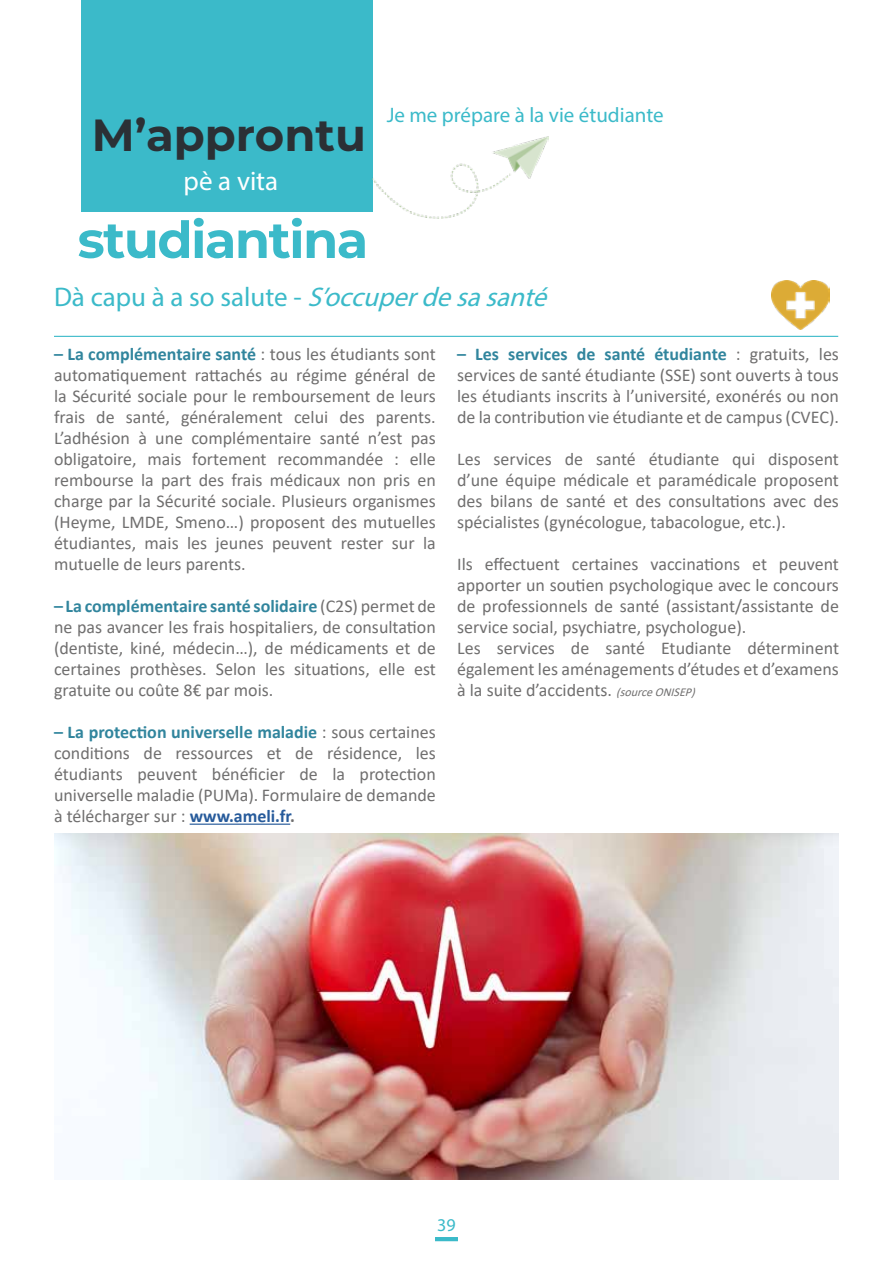
<style>
.page{position:relative;width:893px;height:1263px;background:#fff}
.page>*{position:absolute;margin:0;border:0;box-sizing:border-box;transform-origin:0 0}
.t1{font:700 51px "Montserrat";letter-spacing:-.03em;color:#3bbac9}
.t2{font:700 45px "Montserrat";color:#2b3035}
.t3{font:italic 27px "Myriad Pro";color:#3bbac9}
.t4{font:27px "Myriad Pro";color:#fff}
.t5{font:21px "Myriad Pro";color:#3bbac9}
.t6{font:18px/21px "Calibri";color:#706f6f;text-align:justify}
.t7{font:18px "Myriad Pro";color:#3bbac9}
.s1{font-style:normal}
.s2{font-weight:700;color:#31859d}
.s3{font-weight:700;color:#275b9b}
.s4{font-weight:700}
.s5{font-style:italic;font-size:12px}
</style>
<div class="page">
<hr style="left:435px;top:1237px;width:23px;height:4px;background:#3bbac9">
<hr style="left:54px;top:336px;width:784px;height:1px;background:#3bbac9">
<img style="left:772px;top:281px;width:57px;height:49px">
<hr style="left:190px;top:823px;width:100px;height:2px;background:#275b9b">
<img style="left:55px;top:833px;width:784px;height:346px">
<div style="left:81px;top:0;width:291px;height:211px;background:#3bbac9"></div>
<img style="left:372px;top:134px;width:177px;height:85px">
<h2 class="t2" style="left:92px;top:103px;width:276px">M’approntu</h2>
<h3 class="t4" style="left:184px;top:164px;width:96px">pè a vita</h3>
<h1 class="t1" style="left:78px;top:203px;width:292px">studiantina</h1>
<p class="t5" style="left:387px;top:101px;width:278px">Je me prépare à la vie étudiante</p>
<h3 class="t3" style="left:54px;top:280px;width:502px"><span class="s1">D à c a p u à a s o s a l u t e -</span> S’occuperdesasanté</h3>
<p class="t6" style="left:54px;top:343px;width:383px"><span class="s2">– La complémentaire santé</span> : tous les étudiants sont automatiquement rattachés au régime général de la Sécurité sociale pour le remboursement de leurs frais de santé, généralement celui des parents.<br>L’adhésion à une complémentaire santé n’est pas obligatoire, mais fortement recommandée : elle rembourse la part des frais médicaux non pris en charge par la Sécurité sociale. Plusieurs organismes (Heyme, LMDE, Smeno…) proposent des mutuelles étudiantes, mais les jeunes peuvent rester sur la mutuelle de leurs parents.</p>
<p class="t6" style="left:54px;top:595px;width:383px"><span class="s2">– La complémentaire santé solidaire</span> (C2S) permet de ne pas avancer les frais hospitaliers, de consultation (dentiste, kiné, médecin…), de médicaments et de certaines prothèses. Selon les situations, elle est gratuite ou coûte 8€ par mois.</p>
<p class="t6" style="left:54px;top:721px;width:383px"><span class="s2">– La protection universelle maladie</span> : sous certaines conditions de ressources et de résidence, les étudiants peuvent bénéficier de la protection universelle maladie (PUMa). Formulaire de demande à télécharger sur : <span class="s3">www.ameli.fr</span><span class="s4">.</span></p>
<p class="t6" style="left:457px;top:343px;width:383px"><span class="s2">– Les services de santé étudiante</span> : gratuits, les services de santé étudiante (SSE) sont ouverts à tous les étudiants inscrits à l’université, exonérés ou non de la contribution vie étudiante et de campus (CVEC).</p>
<p class="t6" style="left:457px;top:448px;width:383px">Les services de santé étudiante qui disposent d’une équipe médicale et paramédicale proposent des bilans de santé et des consultations avec des spécialistes (gynécologue, tabacologue, etc.).</p>
<p class="t6" style="left:457px;top:553px;width:383px;text-align:left">Ils effectuent certaines vaccinations et peuvent apporter un soutien psychologique avec le concours de professionnels de santé (assistant/assistante de service social, psychiatre, psychologue).<br>Les services de santé Etudiante déterminent également les aménagements d’études et d’examens à la suite d’accidents. <span class="s5">(sourceONISEP)</span></p>
<p class="t7" style="left:437px;top:1214px;width:20px">39</p>
</div>
